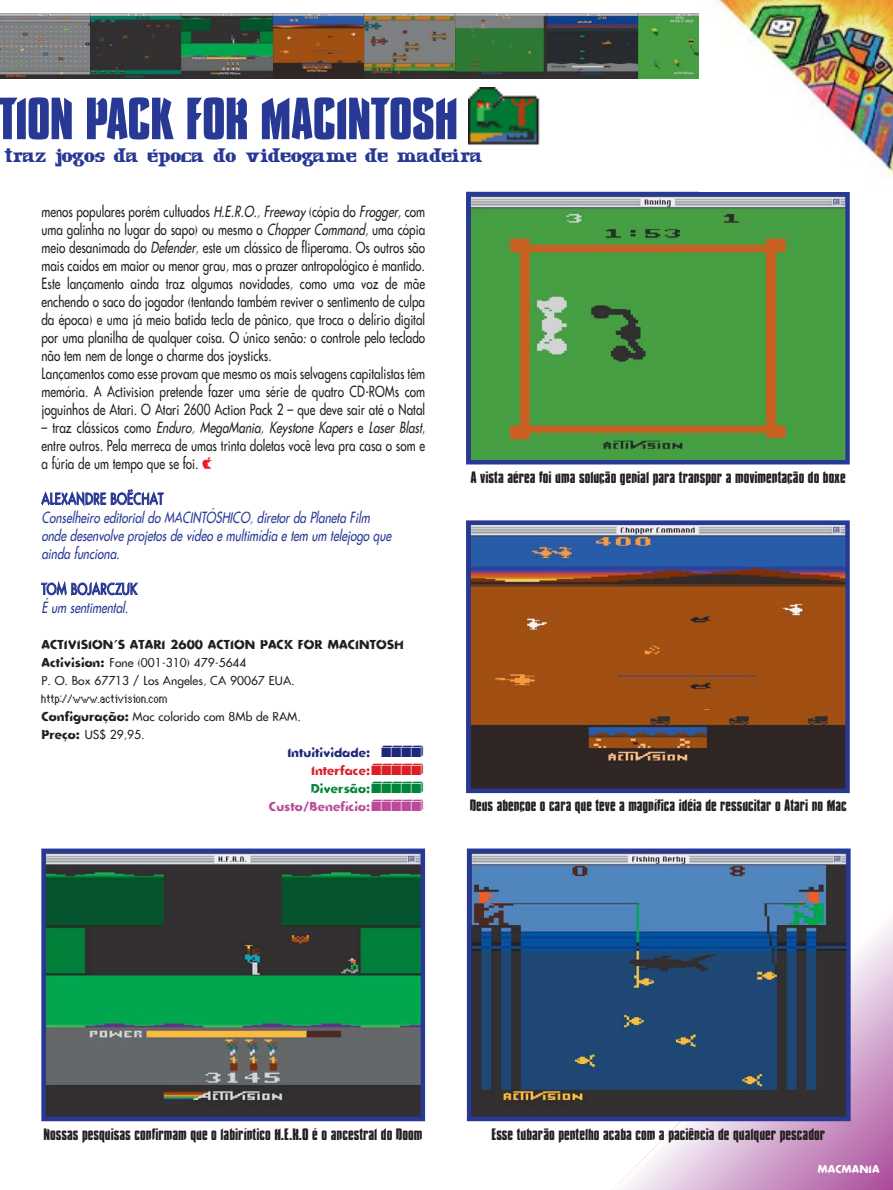
<style>
.page{position:relative;width:893px;height:1190px;background:#fff}
.page>*{position:absolute;margin:0;border:0;box-sizing:border-box;transform-origin:0 0}
.t1{font:700 54px "Compacta Vitima";letter-spacing:-.015em;color:#283895}
.t2{font:700 18px "Macmania";color:#283895}
.t3{font:15px/18px "Futura Vitima";color:#231f1f;scale:.78 1}
.t4{font:700 15px "Compacta Vitima";color:#231f1f}
.t5{font:italic 15px/18px "Futura Vitima";color:#283895;scale:.78 1}
.t6{font:15px "Futura Vitima";letter-spacing:.025em;color:#283895;scale:.78 1}
.t7{font:13.5px "Genoveva";color:#231f1f}
.t8{font:12px/18px "Futura Vitima";color:#231f1f}
.t9{font:700 12px "Futura Vitima";color:#bb4a9b}
.t10{font:700 12px "Futura Vitima";color:#1f2779}
.t11{font:700 12px "Futura Vitima";color:#da2027}
.t12{font:700 12px "Futura Vitima";color:#008439}
.t13{font:700 10.5px "Futura Vitima";color:#fff}
.s1{font-style:italic}
.s2{color:#ee1c24}
.s3{font-weight:700}
.s4{font-size:15px}
</style>
<div class="page">
<svg style="left:592px;top:890px;width:300px;height:300px"></svg>
<img style="left:468px;top:88px;width:72px;height:57px">
<img style="left:472px;top:853px;width:373px;height:263px">
<div style="left:467px;top:848px;width:383px;height:273px;border:4px solid #283895"></div>
<img style="left:471px;top:525px;width:373px;height:263px">
<div style="left:466px;top:520px;width:383px;height:273px;border:4px solid #283895"></div>
<img style="left:46px;top:853px;width:374px;height:263px">
<div style="left:41px;top:848px;width:384px;height:273px;border:4px solid #283895"></div>
<img style="left:471px;top:197px;width:373px;height:262px">
<div style="left:466px;top:192px;width:383px;height:272px;border:4px solid #283895"></div>
<img style="left:0;top:13px;width:700px;height:65px">
<img style="left:700px;top:0;width:192px;height:178px">
<h1 class="t1" style="left:-2px;top:95px;width:462px">TION PACK FOR MACINTOSH</h1>
<p class="t2" style="left:4px;top:148px;width:480px">traz jogos da época do videogame de madeira</p>
<p class="t3" style="left:41px;top:203px;width:493px">menos populares porém cultuados <span class="s1">H.E.R.O.,Freeway</span> (cópia do <span class="s1">Frogger</span>, com uma galinha no lugar do sapo) ou mesmo o <span class="s1">ChopperCommand</span>, uma cópia meio desanimada do <span class="s1">Defender</span>, este um clássico de fliperama. Os outros são mais caídos em maior ou menor grau, mas o prazer antropológico é mantido.<br>Este lançamento ainda traz algumas novidades, como uma voz de mãe enchendo o saco do jogador (tentando também reviver o sentimento de culpa da época) e uma já meio batida tecla de pânico, que troca o delírio digital por uma planilha de qualquer coisa. O único senão: o controle pelo teclado não tem nem de longe o charme dos joysticks.<br>Lançamentos como esse provam que mesmo os mais selvagens capitalistas têm memória. A Activision pretende fazer uma série de quatro CD-ROMs com joguinhos de Atari. O Atari 2600 Action Pack 2 – que deve sair até o Natal</p>
<p class="t3" style="left:41px;top:419px;width:493px;text-align:justify">– t r a z c l á s s i c o s c o m o <span class="s1">Enduro, MegaMania, Keystone Kapers</span> e <span class="s1">Laser Blast</span>, entre outros. Pela merreca de umas trinta doletas você leva pra casa o som e a fúria de um tempo que se foi. <span class="s2">~</span></p>
<p class="t6" style="left:42px;top:491px;width:157px">ALEXANDRE BOËCHAT</p>
<p class="t5" style="left:41px;top:509px;width:453px">Conselheiro editorial do MACINTÓSHICO, diretor da Planeta Film onde desenvolve projetos de vídeo e multimídia e tem um telejogo que ainda funciona.</p>
<p class="t6" style="left:42px;top:581px;width:124px">TOM BOJARCZUK</p>
<p class="t5" style="left:41px;top:599px;width:116px">É um sentimental.</p>
<p class="t8" style="left:41px;top:636px;width:364px"><span class="s3">ACTIVISION’S ATARI 2600 ACTION PACK FOR MACINTOSH<br>Activision:</span> Fone (001-310) 479-5644<br>P. O. Box 67713 / Los Angeles, CA 90067 EUA.</p>
<p class="t7" style="left:41px;top:690px;width:128px">http://www.activision.com</p>
<p class="t8" style="left:41px;top:708px;width:261px"><span class="s3">Configuração:</span> Mac colorido com 8Mb de RAM.</p>
<p class="t8" style="left:41px;top:726px;width:105px"><span class="s3">Preço:</span> US$ 29,95.</p>
<p class="t10" style="left:287px;top:746px;width:138px">Intuitividade: <span class="s4">¡¡¡™</span></p>
<p class="t11" style="left:311px;top:764px;width:115px">Interface:<span class="s4">¡¡¡¡™</span></p>
<p class="t12" style="left:311px;top:782px;width:115px">Diversão:<span class="s4">¡¡¡¡™</span></p>
<p class="t9" style="left:269px;top:800px;width:157px">Custo/Benefício:<span class="s4">¡¡¡¡™</span></p>
<p class="t4" style="left:470px;top:470px;width:377px">A vista aérea foi uma solução genial para transpor a movimentação do boxe</p>
<p class="t4" style="left:470px;top:798px;width:378px">Deus abençoe o cara que teve a magnífica idéia de ressucitar o Atari no Mac</p>
<p class="t4" style="left:43px;top:1127px;width:380px">Nossas pesquisas confirmam que o labiríntico H.E.R.O é o ancestral do Doom</p>
<p class="t4" style="left:491px;top:1127px;width:335px">Esse tubarão pentelho acaba com a paciência de qualquer pescador</p>
<p class="t13" style="left:817px;top:1164px;width:63px">MACMANIA</p>
</div>
